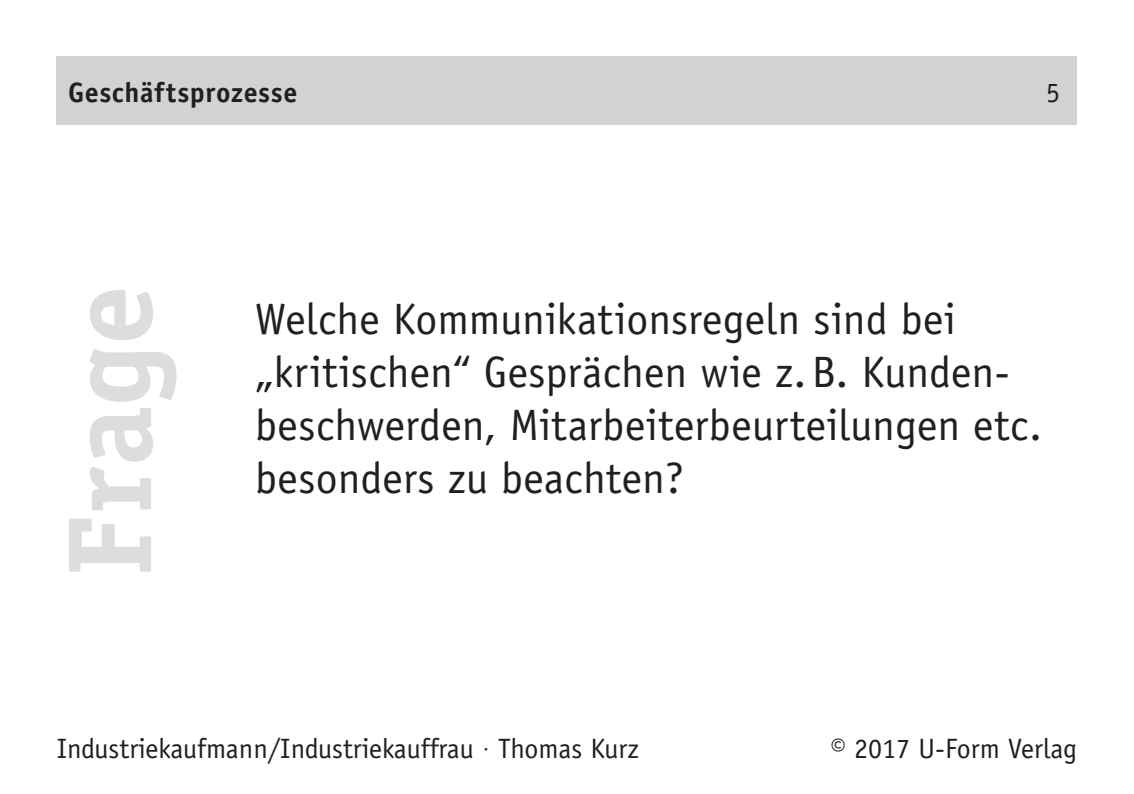
<style>
.page{position:relative;width:1134px;height:794px;background:#fff}
.page>*{position:absolute;margin:0;border:0;box-sizing:border-box;transform-origin:0 0}
.t1{font:700 120px "Officina Serif";color:#dcdddf}
.t2{font:44px/52.8px "Officina Sans";color:#231f20}
.t3{font:28px "Officina Sans";color:#231f20}
.t4{font:700 28px "Officina Sans";letter-spacing:.02em;color:#231f20}
.s1{font-family:"Frutiger";font-weight:300}
</style>
<div class="page">
<div style="left:57px;top:57px;width:1020px;height:68px;background:#d1d2d4"></div>
<p class="t4" style="left:68px;top:75px;width:231px">Geschäftsprozesse</p>
<p class="t3" style="left:1046px;top:76px;width:15px">5</p>
<h1 class="t1" style="left:35px;top:576px;width:292px;rotate:-90deg">Frage</h1>
<p class="t2" style="left:255px;top:293px;width:788px">Welche Kommunikationsregeln sind bei „kritischen“ Gesprächen wie z.B. Kunden&shy;beschwerden, Mitarbeiterbeurteilungen etc. besonders zu beachten?</p>
<p class="t3" style="left:57px;top:732px;width:584px">Industriekaufmann/Industriekauffrau <span class="s1">·</span> Thomas Kurz</p>
<p class="t3" style="left:830px;top:732px;width:248px">© 2017 U-Form Verlag</p>
</div>
